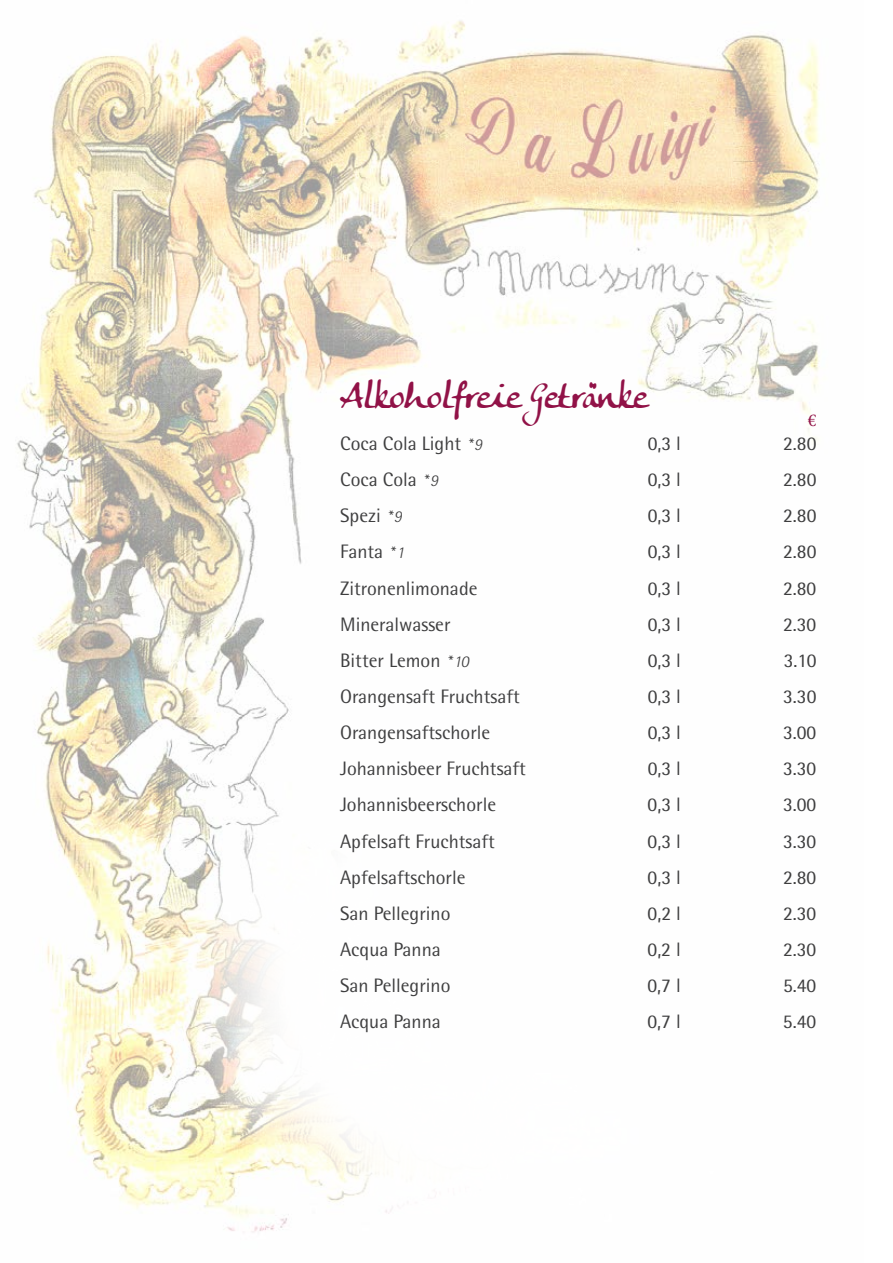
<style>
.page{position:relative;width:893px;height:1263px;background:#fff}
.page>*{position:absolute;margin:0;border:0;box-sizing:border-box;transform-origin:0 0}
.t1{font:36px "Anke Calligraphic FG";color:#911247}
.t2{font:19.5px "Rotis Semi Sans";color:#3e3e3f}
.t3{font:18px "Minion Pro";color:#911247}
.s1{font-weight:300;font-size:16.5px}
.s2{font-weight:300;font-style:italic;font-size:16.5px}
</style>
<div class="page">
<img style="left:17px;top:20px;width:802px;height:1212px">
<div style="left:324px;top:644px;width:569px;height:619px;background:#fff"></div>
<div style="left:181px;top:705px;width:615px;height:557px;background:#fff;border-radius:50%"></div>
<h1 class="t1" style="left:340px;top:374px;width:307px">Alkoholfreie Getränke</h1>
<p class="t3" style="left:808px;top:409px;width:10px">€</p>
<p class="t2" style="left:340px;top:432px;width:144px">Coca Cola Light <span class="s1">*</span><span class="s2">9</span></p>
<p class="t2" style="left:648px;top:432px;width:35px">0,3 l</p>
<p class="t2" style="left:783px;top:432px;width:35px">2.80</p>
<p class="t2" style="left:340px;top:468px;width:99px">Coca Cola <span class="s1">*</span><span class="s2">9</span></p>
<p class="t2" style="left:648px;top:468px;width:35px">0,3 l</p>
<p class="t2" style="left:783px;top:468px;width:35px">2.80</p>
<p class="t2" style="left:340px;top:504px;width:63px">Spezi <span class="s1">*</span><span class="s2">9</span></p>
<p class="t2" style="left:648px;top:504px;width:35px">0,3 l</p>
<p class="t2" style="left:783px;top:504px;width:35px">2.80</p>
<p class="t2" style="left:340px;top:540px;width:66px">Fanta <span class="s1">*</span><span class="s2">1</span></p>
<p class="t2" style="left:648px;top:540px;width:35px">0,3 l</p>
<p class="t2" style="left:783px;top:540px;width:35px">2.80</p>
<p class="t2" style="left:340px;top:576px;width:139px">Zitronenlimonade</p>
<p class="t2" style="left:648px;top:576px;width:35px">0,3 l</p>
<p class="t2" style="left:783px;top:576px;width:35px">2.80</p>
<p class="t2" style="left:340px;top:612px;width:112px">Mineralwasser</p>
<p class="t2" style="left:648px;top:612px;width:35px">0,3 l</p>
<p class="t2" style="left:783px;top:612px;width:35px">2.30</p>
<p class="t2" style="left:340px;top:649px;width:130px">Bitter Lemon <span class="s1">*</span><span class="s2">10</span></p>
<p class="t2" style="left:648px;top:649px;width:35px">0,3 l</p>
<p class="t2" style="left:784px;top:649px;width:34px">3.10</p>
<p class="t2" style="left:340px;top:685px;width:181px">Orangensaft Fruchtsaft</p>
<p class="t2" style="left:648px;top:685px;width:35px">0,3 l</p>
<p class="t2" style="left:783px;top:685px;width:35px">3.30</p>
<p class="t2" style="left:340px;top:721px;width:152px">Orangensaftschorle</p>
<p class="t2" style="left:648px;top:721px;width:35px">0,3 l</p>
<p class="t2" style="left:783px;top:721px;width:35px">3.00</p>
<p class="t2" style="left:340px;top:757px;width:187px">Johannisbeer Fruchtsaft</p>
<p class="t2" style="left:648px;top:757px;width:35px">0,3 l</p>
<p class="t2" style="left:783px;top:757px;width:35px">3.30</p>
<p class="t2" style="left:340px;top:793px;width:158px">Johannisbeerschorle</p>
<p class="t2" style="left:648px;top:793px;width:35px">0,3 l</p>
<p class="t2" style="left:783px;top:793px;width:35px">3.00</p>
<p class="t2" style="left:340px;top:829px;width:156px">Apfelsaft Fruchtsaft</p>
<p class="t2" style="left:648px;top:829px;width:35px">0,3 l</p>
<p class="t2" style="left:783px;top:829px;width:35px">3.30</p>
<p class="t2" style="left:340px;top:866px;width:127px">Apfelsaftschorle</p>
<p class="t2" style="left:648px;top:866px;width:35px">0,3 l</p>
<p class="t2" style="left:783px;top:866px;width:35px">2.80</p>
<p class="t2" style="left:340px;top:902px;width:112px">San Pellegrino</p>
<p class="t2" style="left:648px;top:902px;width:35px">0,2 l</p>
<p class="t2" style="left:783px;top:902px;width:35px">2.30</p>
<p class="t2" style="left:340px;top:938px;width:102px">Acqua Panna</p>
<p class="t2" style="left:648px;top:938px;width:35px">0,2 l</p>
<p class="t2" style="left:783px;top:938px;width:35px">2.30</p>
<p class="t2" style="left:340px;top:974px;width:112px">San Pellegrino</p>
<p class="t2" style="left:647px;top:974px;width:35px">0,7 l</p>
<p class="t2" style="left:783px;top:974px;width:35px">5.40</p>
<p class="t2" style="left:340px;top:1010px;width:102px">Acqua Panna</p>
<p class="t2" style="left:647px;top:1010px;width:35px">0,7 l</p>
<p class="t2" style="left:783px;top:1010px;width:35px">5.40</p>
</div>
